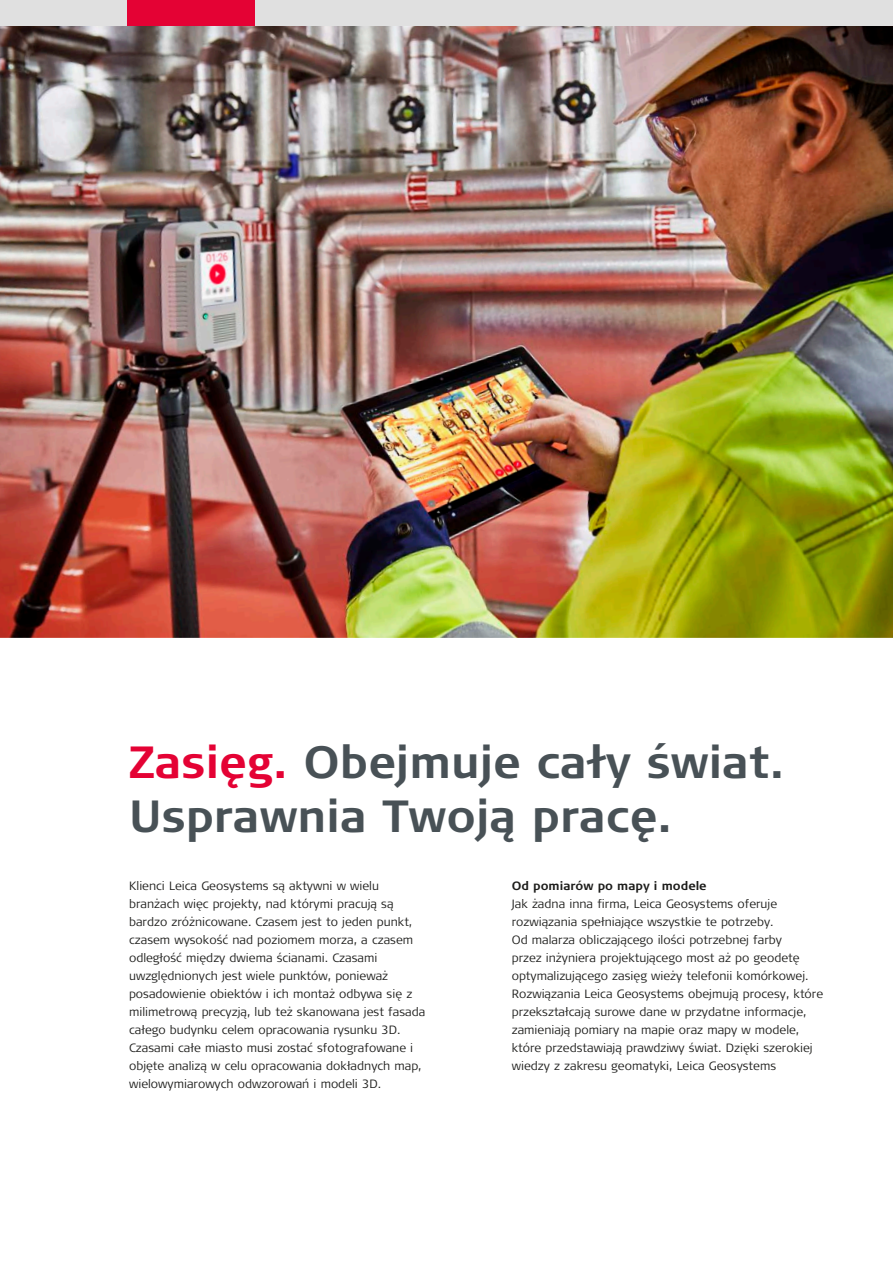
<style>
.page{position:relative;width:893px;height:1263px;background:#fff}
.page>*{position:absolute;margin:0;border:0;box-sizing:border-box;transform-origin:0 0}
.t1{font:700 45px/54px "Signa Pro";color:#485156}
.t2{font:300 12px/18px "Signa Pro";color:#1d1d1b}
.t3{font:700 12px "Signa Pro";color:#1d1d1b}
.s1{color:#e40234}
</style>
<div class="page">
<img style="left:0;top:26px;width:893px;height:612px">
<div style="left:0;top:0;width:893px;height:26px;background:#e0e0e0"></div>
<div style="left:128px;top:0;width:127px;height:26px;background:#e40234"></div>
<h1 class="t1" style="left:129px;top:733px;width:657px"><span class="s1">Zasięg.</span> Obejmuje cały świat.<br>Usprawnia Twoją pracę.</h1>
<p class="t2" style="left:129px;top:877px;width:298px">Klienci Leica Geosystems są aktywni w wielu branżach więc projekty, nad którymi pracują są bardzo zróżnicowane. Czasem jest to jeden punkt, czasem wysokość nad poziomem morza, a czasem odległość między dwiema ścianami. Czasami uwzględnionych jest wiele punktów, ponieważ posadowienie obiektów i ich montaż odbywa się z milimetrową precyzją, lub też skanowana jest fasada całego budynku celem opracowania rysunku 3D.<br>Czasami całe miasto musi zostać sfotografowane i objęte analizą w celu opracowania dokładnych map, wielowymiarowych odwzorowań i modeli 3D.</p>
<p class="t3" style="left:512px;top:878px;width:196px">Od pomiarów po mapy i modele</p>
<p class="t2" style="left:512px;top:895px;width:313px">Jak żadna inna firma, Leica Geosystems oferuje rozwiązania spełniające wszystkie te potrzeby.<br>Od malarza obliczającego ilości potrzebnej farby<br>przez inżyniera projektującego most aż po geodetę optymalizującego zasięg wieży telefonii komórkowej.<br>Rozwiązania Leica Geosystems obejmują procesy, które przekształcają surowe dane w przydatne informacje, zamieniają pomiary na mapie oraz mapy w modele, które przedstawiają prawdziwy świat. Dzięki szerokiej wiedzy z zakresu geomatyki, Leica Geosystems</p>
</div>
